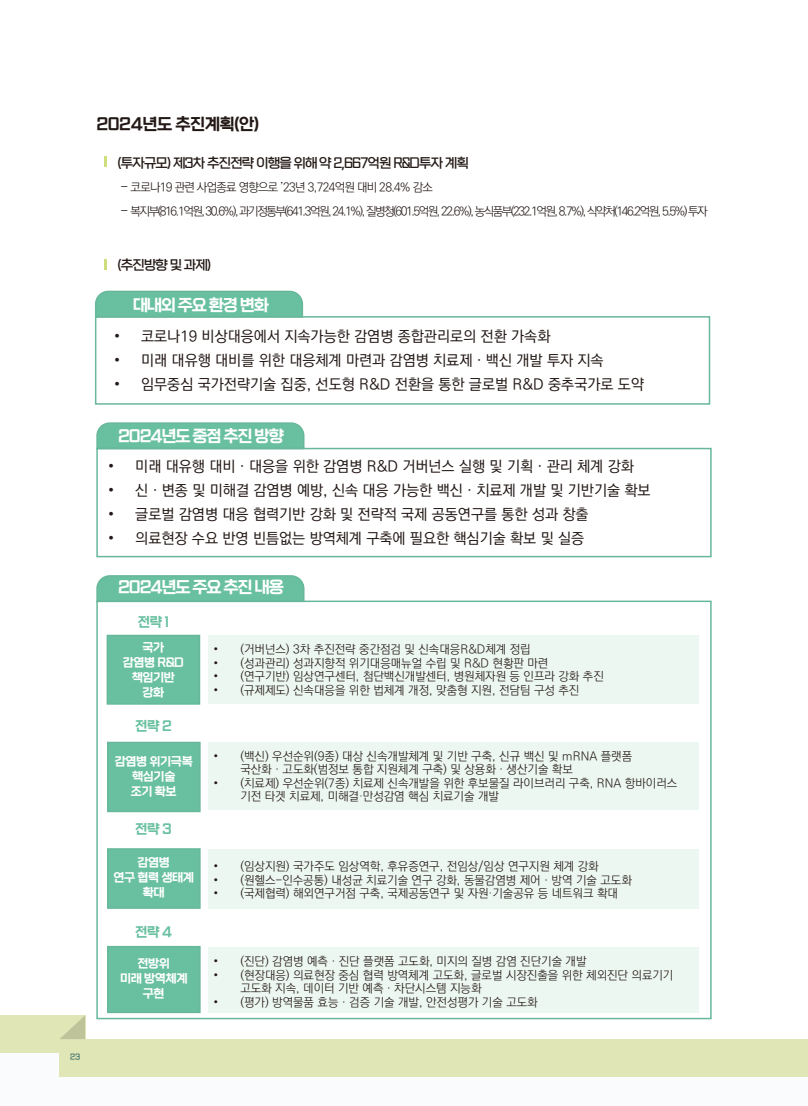
<style>
.page{position:relative;width:808px;height:1106px;background:#fff}
.page>*{position:absolute;margin:0;border:0;box-sizing:border-box;transform-origin:0 0}
.t1{font:500 16.5px "Gong Gothic";letter-spacing:-.07em;color:#fff}
.t2{font:500 16.5px "Gong Gothic";letter-spacing:-.03em;color:#221815}
.t3{font:500 15px "Ko Pub World Dotum";color:#221815}
.t4{font:300 13.5px "Gong Gothic";letter-spacing:-.06em;color:#221815}
.t5{font:500 13.5px "Gong Gothic";letter-spacing:-.03em;color:#69c0a1}
.t6{font:300 12px/13.5px "Ko Pub World Dotum";color:#221815}
.t7{font:300 12px "Ko Pub World Dotum";letter-spacing:-.12em;color:#221815}
.t8{font:500 12px/15px "Gong Gothic";letter-spacing:-.03em;color:#fff;text-align:center}
.t9{font:300 12px "Ko Pub World Dotum";letter-spacing:-.06em;color:#221815}
.t10{font:300 7.5px "Gong Gothic";color:#2d6461}
.s1{font-size:13.5px}
</style>
<div class="page">
<svg style="left:104px;top:156px;width:3px;height:11px"></svg>
<svg style="left:104px;top:259px;width:3px;height:10px"></svg>
<div style="left:94px;top:290px;width:210px;height:28px;background:#69c0a1"></div>
<div style="left:95px;top:316px;width:615px;height:89px;border:2px solid #67b89b"></div>
<div style="left:96px;top:422px;width:209px;height:26px;background:#69c0a1"></div>
<div style="left:96px;top:448px;width:616px;height:109px;border:2px solid #67b89b"></div>
<div style="left:96px;top:575px;width:209px;height:25px;background:#69c0a1"></div>
<div style="left:96px;top:600px;width:616px;height:419px;border:2px solid #67b89b"></div>
<div style="left:208px;top:742px;width:490px;height:68px;background:#edf7f2"></div>
<div style="left:208px;top:849px;width:490px;height:59px;background:#edf7f2"></div>
<div style="left:208px;top:946px;width:490px;height:66px;background:#edf7f2"></div>
<div style="left:208px;top:635px;width:490px;height:69px;background:#edf7f2"></div>
<div style="left:107px;top:634px;width:93px;height:70px;background:#69c0a1"></div>
<div style="left:107px;top:741px;width:94px;height:71px;background:#69c0a1;border:2px solid #67b89b"></div>
<div style="left:107px;top:848px;width:94px;height:60px;background:#69c0a1;border:2px solid #67b89b"></div>
<div style="left:107px;top:945px;width:94px;height:68px;background:#69c0a1;border:2px solid #67b89b"></div>
<svg style="left:0;top:1029px;width:808px;height:48px"></svg>
<div style="left:0;top:1015px;width:85px;height:37px;background:#e1e6b7"></div>
<div style="left:60px;top:1039px;width:748px;height:37px;background:#e1e6b7"></div>
<svg style="left:60px;top:1016px;width:25px;height:23px"></svg>
<h1 class="t2" style="left:96px;top:115px;width:165px">2024년도 추진계획(안)</h1>
<p class="t4" style="left:118px;top:156px;width:353px">(투자규모) 제3차 추진전략 이행을 위해 약 2,667억원 R&amp;D투자 계획</p>
<p class="t9" style="left:121px;top:179px;width:314px"><span class="s1">-</span> 코로나19 관련 사업종료 영향으로 ’23년 3,724억원 대비 28.4% 감소</p>
<p class="t7" style="left:121px;top:203px;width:589px"><span class="s1">-</span> 복지부(816.1억원,30.6%),과기정통부(641.3억원,24.1%),질병청(601.5억원,22.6%),농식품부(232.1억원,8.7%),식약처(146.2억원,5.5%)투자</p>
<p class="t4" style="left:118px;top:259px;width:95px">(추진방향 및 과제)</p>
<h1 class="t1" style="left:133px;top:296px;width:138px">대내외 주요 환경 변화</h1>
<p class="t3" style="left:114px;top:325px;width:438px">• 코로나19 비상대응에서 지속가능한 감염병 종합관리로의 전환 가속화</p>
<p class="t3" style="left:114px;top:349px;width:491px">• 미래 대유행 대비를 위한 대응체계 마련과 감염병 치료제‧백신 개발 투자 지속</p>
<p class="t3" style="left:114px;top:373px;width:531px">• 임무중심 국가전략기술 집중, 선도형 R&amp;D 전환을 통한 글로벌 R&amp;D 중추국가로 도약</p>
<h1 class="t1" style="left:118px;top:427px;width:167px">2024년도 중점 추진 방향</h1>
<p class="t3" style="left:108px;top:456px;width:527px">• 미래 대유행 대비‧대응을 위한 감염병 R&amp;D 거버넌스 실행 및 기획‧관리 체계 강화</p>
<p class="t3" style="left:108px;top:480px;width:544px">• 신‧변종 및 미해결 감염병 예방, 신속 대응 가능한 백신‧치료제 개발 및 기반기술 확보</p>
<p class="t3" style="left:108px;top:504px;width:482px">• 글로벌 감염병 대응 협력기반 강화 및 전략적 국제 공동연구를 통한 성과 창출</p>
<p class="t3" style="left:108px;top:528px;width:477px">• 의료현장 수요 반영 빈틈없는 방역체계 구축에 필요한 핵심기술 확보 및 실증</p>
<h1 class="t1" style="left:118px;top:578px;width:167px">2024년도 주요 추진 내용</h1>
<p class="t5" style="left:138px;top:615px;width:33px">전략 1</p>
<p class="t8" style="left:123px;top:640px;width:62px">국가<br>감염병 R&amp;D 책임기반 강화</p>
<p class="t5" style="left:135px;top:718px;width:38px">전략 2</p>
<p class="t8" style="left:115px;top:754px;width:79px">감염병 위기극복 핵심기술<br>조기 확보</p>
<p class="t5" style="left:135px;top:822px;width:38px">전략 3</p>
<p class="t8" style="left:114px;top:855px;width:82px">감염병<br>연구 협력 생태계 확대</p>
<p class="t5" style="left:135px;top:925px;width:39px">전략 4</p>
<p class="t8" style="left:120px;top:956px;width:69px">전방위<br>미래 방역체계 구현</p>
<p class="t6" style="left:213px;top:643px;width:319px">• (거버넌스) 3차 추진전략 중간점검 및 신속대응R&amp;D체계 정립</p>
<p class="t6" style="left:213px;top:657px;width:336px">• (성과관리) 성과지향적 위기대응매뉴얼 수립 및 R&amp;D 현황판 마련</p>
<p class="t6" style="left:213px;top:670px;width:392px">• (연구기반) 임상연구센터, 첨단백신개발센터, 병원체자원 등 인프라 강화 추진</p>
<p class="t6" style="left:213px;top:684px;width:367px">• (규제제도) 신속대응을 위한 법체계 개정, 맞춤형 지원, 전담팀 구성 추진</p>
<p class="t6" style="left:240px;top:749px;width:393px;text-indent:-27px">• (백신) 우선순위(9종) 대상 신속개발체계 및 기반 구축, 신규 백신 및 mRNA 플랫폼 국산화‧고도화(범정보 통합 지원체계 구축) 및 상용화‧생산기술 확보</p>
<p class="t6" style="left:240px;top:776px;width:438px;text-indent:-27px">• (치료제) 우선순위(7종) 치료제 신속개발을 위한 후보물질 라이브러리 구축, RNA 항바이러스 기전 타겟 치료제, 미해결·만성감염 핵심 치료기술 개발</p>
<p class="t6" style="left:213px;top:860px;width:387px">• (임상지원) 국가주도 임상역학, 후유증연구, 전임상/임상 연구지원 체계 강화</p>
<p class="t6" style="left:213px;top:873px;width:420px">• (원헬스-인수공통) 내성균 치료기술 연구 강화, 동물감염병 제어‧방역 기술 고도화</p>
<p class="t6" style="left:213px;top:887px;width:406px">• (국제협력) 해외연구거점 구축, 국제공동연구 및 자원·기술공유 등 네트워크 확대</p>
<p class="t6" style="left:213px;top:955px;width:375px">• (진단) 감염병 예측‧진단 플랫폼 고도화, 미지의 질병 감염 진단기술 개발</p>
<p class="t6" style="left:240px;top:968px;width:435px;text-indent:-27px">• (현장대응) 의료현장 중심 협력 방역체계 고도화, 글로벌 시장진출을 위한 체외진단 의료기기 고도화 지속, 데이터 기반 예측‧차단시스템 지능화</p>
<p class="t6" style="left:213px;top:995px;width:326px">• (평가) 방역물품 효능‧검증 기술 개발, 안전성평가 기술 고도화</p>
<p class="t10" style="left:70px;top:1052px;width:12px">23</p>
</div>
